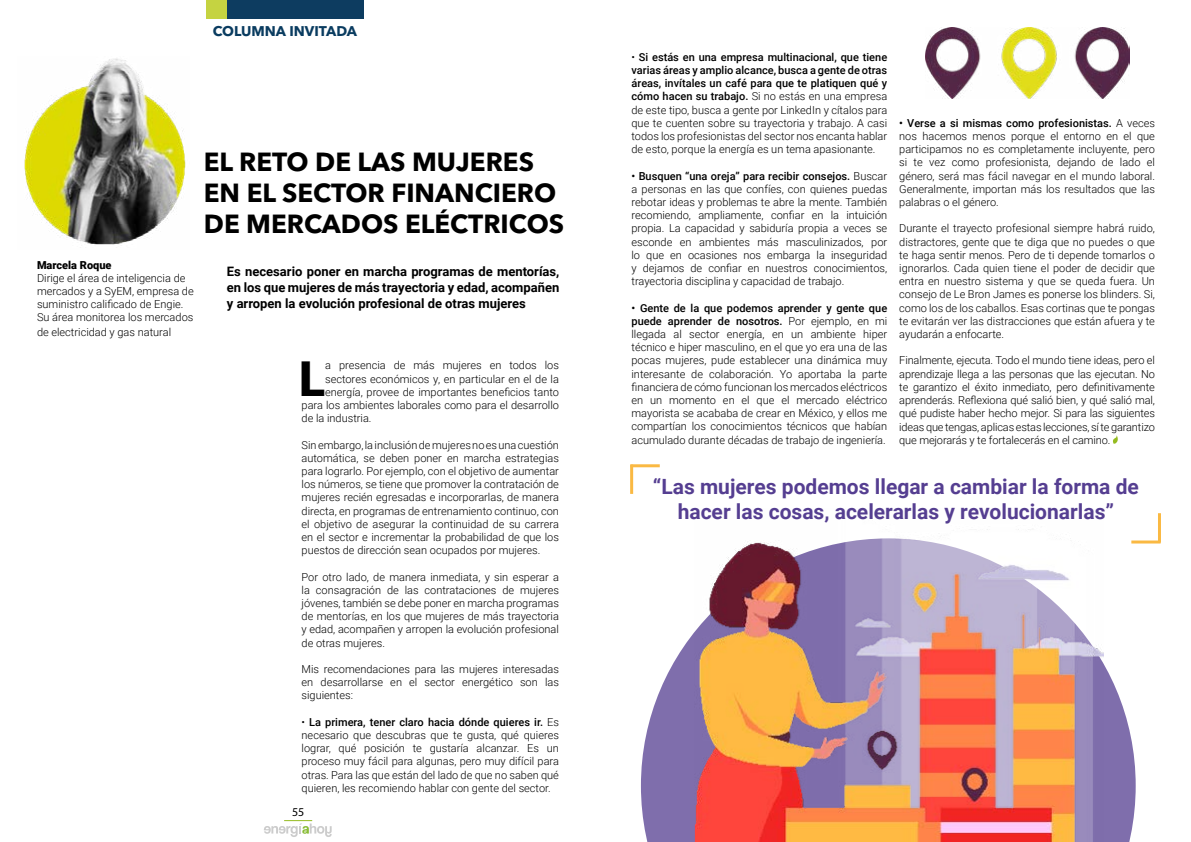
<style>
.page{position:relative;width:1191px;height:842px;background:#fff}
.page>*{position:absolute;margin:0;border:0;box-sizing:border-box;transform-origin:0 0}
.t1{font:900 48.1px "Roboto";color:#000}
.t2{font:700 26px/31.2px "Avenir Next LT Pro";color:#000}
.t3{font:700 21px/25.2px "Roboto";color:#553e91;text-align:center}
.t4{font:700 14px "Avenir Next LT Pro";color:#0a3c60}
.t5{font:700 13px/15.6px "Roboto";color:#000;text-align:justify}
.t6{font:12px "Myriad Pro";color:#000}
.t7{font:300 11px/13.2px "Roboto";color:#000;text-align:justify}
.t8{font:900 11px "Roboto";color:#000}
.s1{font-weight:500}
</style>
<div class="page">
<svg style="left:264px;top:820px;width:68px;height:17px"></svg>
<img style="left:24px;top:58px;width:162px;height:187px">
<div style="left:218px;top:0;width:145px;height:19px;background:#0d3c60"></div>
<div style="left:206px;top:0;width:21px;height:19px;background:#c5d341"></div>
<svg style="left:641px;top:543px;width:494px;height:299px"></svg>
<svg style="left:1113px;top:435px;width:4px;height:9px"></svg>
<img style="left:694px;top:529px;width:409px;height:313px">
<hr style="left:630px;top:465px;width:3px;height:29px;background:#fab943">
<hr style="left:630px;top:464px;width:30px;height:3px;background:#fab943">
<hr style="left:1158px;top:513px;width:3px;height:29px;background:#fab943">
<hr style="left:1131px;top:540px;width:29px;height:3px;background:#fab943">
<img style="left:925px;top:27px;width:204px;height:71px">
<p class="t4" style="left:213px;top:22px;width:146px">COLUMNA INVITADA</p>
<p class="t8" style="left:37px;top:257px;width:76px">Marcela Roque</p>
<p class="t7" style="left:37px;top:271px;width:158px;text-align:left">Dirige el área de inteligencia de mercados y a SyEM, empresa de suministro calificado de Engie.<br>Su área monitorea los mercados</p>
<p class="t7" style="left:37px;top:325px;width:136px">de electricidad y gas natural</p>
<h2 class="t2" style="left:204px;top:146px;width:362px">EL RETO DE LAS MUJERES<br>EN EL SECTOR FINANCIERO<br>DE MERCADOS ELÉCTRICOS</h2>
<p class="t5" style="left:227px;top:263px;width:334px">Es necesario poner en marcha programas de mentorías, en los que mujeres de más trayectoria y edad, acompañen y arropen la evolución profesional de otras mujeres</p>
<h1 class="t1" style="left:299px;top:345px;width:28px">L</h1>
<p class="t7" style="left:325px;top:358px;width:235px">a presencia de más mujeres en todos los</p>
<p class="t7" style="left:325px;top:372px;width:235px">sectores económicos y, en particular en el de la</p>
<p class="t7" style="left:325px;top:385px;width:235px">energía, provee de importantes beneficios tanto</p>
<p class="t7" style="left:302px;top:398px;width:259px">para los ambientes laborales como para el desarrollo</p>
<p class="t7" style="left:302px;top:411px;width:71px">de la industria.</p>
<p class="t7" style="left:302px;top:438px;width:259px">Sin embargo, la inclusión de mujeres no es una cuestión automática, se deben poner en marcha estrategias para lograrlo. Por ejemplo, con el objetivo de aumentar los números, se tiene que promover la contratación de mujeres recién egresadas e incorporarlas, de manera directa, en programas de entrenamiento continuo, con el objetivo de asegurar la continuidad de su carrera en el sector e incrementar la probabilidad de que los puestos de dirección sean ocupados por mujeres.</p>
<p class="t7" style="left:302px;top:570px;width:259px">Por otro lado, de manera inmediata, y sin esperar a la consagración de las contrataciones de mujeres jóvenes, también se debe poner en marcha programas de mentorías, en los que mujeres de más trayectoria y edad, acompañen y arropen la evolución profesional de otras mujeres.</p>
<p class="t7" style="left:302px;top:662px;width:259px">Mis recomendaciones para las mujeres interesadas en desarrollarse en el sector energético son las siguientes:</p>
<p class="t7" style="left:302px;top:715px;width:259px">• <span class="s1">La primera, tener claro hacia dónde quieres ir.</span> Es necesario que descubras que te gusta, qué quieres lograr, qué posición te gustaría alcanzar. Es un proceso muy fácil para algunas, pero muy difícil para otras. Para las que están del lado de que no saben qué quieren, les recomiendo hablar con gente del sector.</p>
<p class="t6" style="left:292px;top:804px;width:14px">55</p>
<p class="t7" style="left:631px;top:50px;width:257px">• <span class="s1">Si estás en una empresa multinacional, que tiene varias áreas y amplio alcance, busca a gente de otras áreas, invítales un café para que te platiquen qué y cómo hacen su trabajo.</span> Si no estás en una empresa de este tipo, busca a gente por LinkedIn y cítalos para que te cuenten sobre su trayectoria y trabajo. A casi todos los profesionistas del sector nos encanta hablar de esto, porque la energía es un tema apasionante.</p>
<p class="t7" style="left:631px;top:169px;width:257px"><span class="s1">• Busquen “una oreja” para recibir consejos.</span> Buscar a personas en las que confíes, con quienes puedas rebotar ideas y problemas te abre la mente. También recomiendo, ampliamente, confiar en la intuición propia. La capacidad y sabiduría propia a veces se esconde en ambientes más masculinizados, por lo que en ocasiones nos embarga la inseguridad y dejamos de confiar en nuestros conocimientos, trayectoria disciplina y capacidad de trabajo.</p>
<p class="t7" style="left:631px;top:301px;width:257px"><span class="s1">• Gente de la que podemos aprender y gente que puede aprender de nosotros.</span> Por ejemplo, en mi llegada al sector energía, en un ambiente hiper técnico e hiper masculino, en el que yo era una de las pocas mujeres, pude establecer una dinámica muy interesante de colaboración. Yo aportaba la parte financiera de cómo funcionan los mercados eléctricos en un momento en el que el mercado eléctrico mayorista se acababa de crear en México, y ellos me compartían los conocimientos técnicos que habían acumulado durante décadas de trabajo de ingeniería.</p>
<p class="t7" style="left:899px;top:116px;width:257px"><span class="s1">• Verse a si mismas como profesionistas.</span> A veces nos hacemos menos porque el entorno en el que participamos no es completamente incluyente, pero si te vez como profesionista, dejando de lado el género, será mas fácil navegar en el mundo laboral.<br>Generalmente, importan más los resultados que las palabras o el género.</p>
<p class="t7" style="left:899px;top:222px;width:257px">Durante el trayecto profesional siempre habrá ruido, distractores, gente que te diga que no puedes o que te haga sentir menos. Pero de ti depende tomarlos o ignorarlos. Cada quien tiene el poder de decidir que entra en nuestro sistema y que se queda fuera. Un consejo de Le Bron James es ponerse los blinders. Si, como los de los caballos. Esas cortinas que te pongas te evitarán ver las distracciones que están afuera y te ayudarán a enfocarte.</p>
<p class="t7" style="left:899px;top:354px;width:257px">Finalmente, ejecuta. Todo el mundo tiene ideas, pero el aprendizaje llega a las personas que las ejecutan. No te garantizo el éxito inmediato, pero definitivamente aprenderás. Reflexiona qué salió bien, y qué salió mal, qué pudiste haber hecho mejor. Si para las siguientes ideas que tengas, aplicas estas lecciones, sí te garantizo que mejorarás y te fortalecerás en el camino.</p>
<h3 class="t3" style="left:653px;top:473px;width:487px">“Las mujeres podemos llegar a cambiar la forma de hacer las cosas, acelerarlas y revolucionarlas”</h3>
</div>
